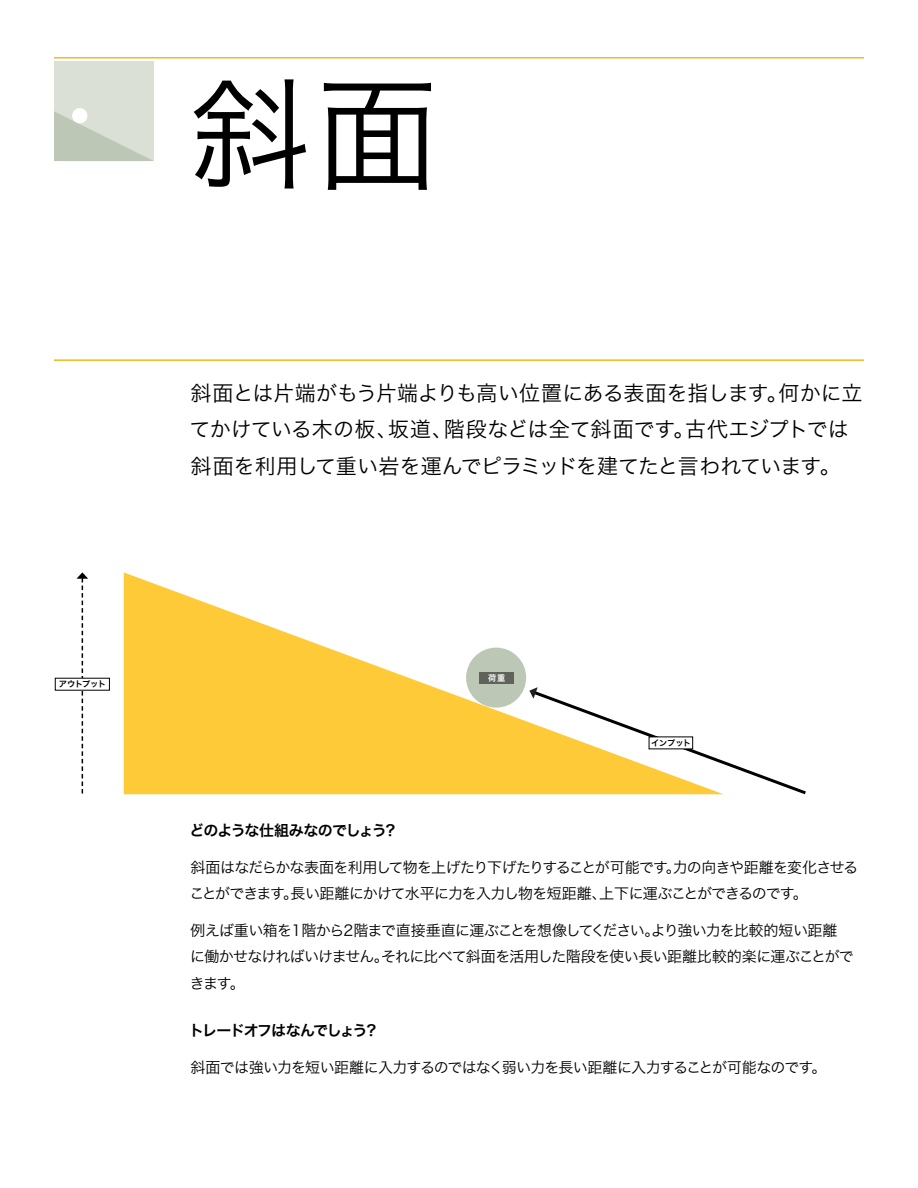
<style>
.page{position:relative;width:918px;height:1188px;background:#fff}
.page>*{position:absolute;margin:0;border:0;box-sizing:border-box;transform-origin:0 0}
.ja_header{font:121.5px "Hira Kaku Pro W3";color:#000}
.ja_main_intro_copy{font:21px/36.8px "Hira Kaku Pro W3";letter-spacing:-.005em;color:#000}
.ja_body_copy__light{font:15px/26.2px "Hira Kaku Pro W3";letter-spacing:-.055em;color:#000}
.ja_body_copy__bold_q{font:15px "Hira Kaku Pro W6";letter-spacing:-.075em;color:#000}
.ja_body_copy__light-2{font:8.25px "Hira Kaku Pro W6";letter-spacing:-.03em;color:#000}
.ja_body_copy__light-3{font:8.25px "Hira Kaku Pro W6";color:#fff}
</style>
<div class="page">
<hr style="left:54px;top:57px;width:810px;height:1px;background:#f8b816">
<hr style="left:54px;top:359px;width:810px;height:2px;background:#f8b816">
<div style="left:54px;top:62px;width:100px;height:99px;background:#dae0d6"></div>
<svg style="left:54px;top:111px;width:99px;height:50px"></svg>
<div style="left:72px;top:108px;width:15px;height:15px;background:#fff;border-radius:50%"></div>
<svg style="left:124px;top:572px;width:404px;height:222px;fill:#ffca38"></svg>
<div style="left:466px;top:648px;width:60px;height:60px;background:#bcc7b6;border-radius:50%"></div>
<div style="left:479px;top:672px;width:35px;height:12px;background:#5e635b"></div>
<svg style="left:76px;top:572px;width:12px;height:222px"></svg>
<div style="left:55px;top:678px;width:54px;height:12px;background:#fff"></div>
<svg style="left:528px;top:687px;width:278px;height:108px"></svg>
<p class="ja_body_copy__light-2" style="left:59px;top:677px;width:49px">アウトプット</p>
<p class="ja_header" style="left:189px;top:26px;width:251px">斜面</p>
<p class="ja_main_intro_copy" style="left:190px;top:373px;width:675px">斜面とは片端がもう片端よりも高い位置にある表面を指します。何かに立てかけている木の板、坂道、階段などは全て斜面です。古代エジプトでは斜面を利用して重い岩を運んでピラミッドを建てたと言われています。</p>
<p class="ja_body_copy__light-3" style="left:488px;top:671px;width:19px">荷重</p>
<p class="ja_body_copy__light-2" style="left:651px;top:736px;width:41px">インプット</p>
<p class="ja_body_copy__bold_q" style="left:190px;top:817px;width:207px">どのような仕組みなのでしょう?</p>
<p class="ja_body_copy__light" style="left:189px;top:853px;width:670px">斜面はなだらかな表面を利用して物を上げたり下げたりすることが可能です。力の向きや距離を変化させることができます。長い距離にかけて水平に力を入力し物を短距離、上下に運ぶことができるのです。</p>
<p class="ja_body_copy__light" style="left:190px;top:916px;width:665px">例えば重い箱を1階から2階まで直接垂直に運ぶことを想像してください。より強い力を比較的短い距離に働かせなければいけません。それに比べて斜面を活用した階段を使い長い距離比較的楽に運ぶことができます。</p>
<p class="ja_body_copy__bold_q" style="left:189px;top:1017px;width:188px">トレードオフはなんでしょう?</p>
<p class="ja_body_copy__light" style="left:191px;top:1053px;width:637px">斜面では強い力を短い距離に入力するのではなく弱い力を長い距離に入力することが可能なのです。</p>
</div>
